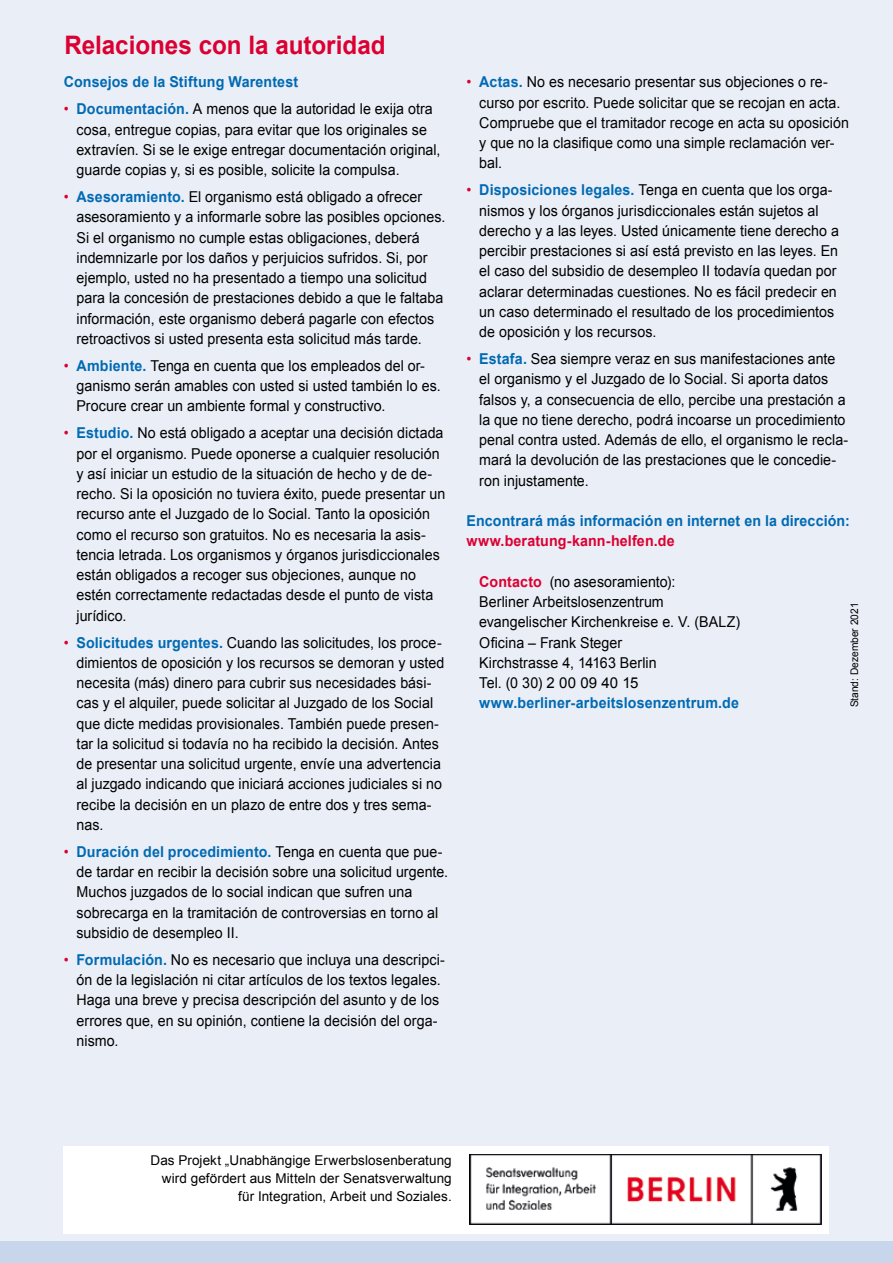
<style>
.page{position:relative;width:893px;height:1263px;background:#eaeef7}
.page>*{position:absolute;margin:0;border:0;box-sizing:border-box;transform-origin:0 0}
.t1{font:700 25.5px "Arial";color:#db0031;scale:.95 1}
.t2{font:15px/20.2px "Arial";letter-spacing:.005em;color:#000;scale:.95 1}
.t3{font:700 15px "Arial";letter-spacing:.01em;color:#006ab3;scale:.95 1}
.t4{font:700 15px "Arial";letter-spacing:.01em;color:#db0031;scale:.95 1}
.t5{font:13.5px/18px "Arial";letter-spacing:.005em;color:#000;text-align:right}
.t6{font:10.5px "Arial";color:#000}
.s1{color:#db0031}
.s2{font-weight:700;color:#006ab3}
.s3{font-weight:700;color:#db0031}
</style>
<div class="page">
<div style="left:0;top:1242px;width:893px;height:21px;background:#c8d6ec"></div>
<div style="left:64px;top:1145px;width:765px;height:88px;background:#fff"></div>
<img style="left:470px;top:1154px;width:351px;height:71px">
<h1 class="t1" style="left:65px;top:28px;width:340px">Relaciones con la autoridad</h1>
<p class="t3" style="left:64px;top:72px;width:248px">Consejos de la Stiftung Warentest</p>
<p class="t2" style="left:77px;top:99px;width:385px;text-indent:-13px"><span class="s1">•</span> <span class="s2">Documentación.</span> A menos que la autoridad le exija otra cosa, entregue copias, para evitar que los originales se extravíen. Si se le exige entregar documentación original, guarde copias y, si es posible, solicite la compulsa.</p>
<p class="t2" style="left:77px;top:187px;width:390px;text-indent:-13px"><span class="s1">•</span> <span class="s2">Asesoramiento.</span> El organismo está obligado a ofrecer asesoramiento y a informarle sobre las posibles opciones.<br>Si el organismo no cumple estas obligaciones, deberá indemnizarle por los daños y perjuicios sufridos. Si, por ejemplo, usted no ha presentado a tiempo una solicitud para la concesión de prestaciones debido a que le faltaba información, este organismo deberá pagarle con efectos retroactivos si usted presenta esta solicitud más tarde.</p>
<p class="t2" style="left:77px;top:356px;width:385px;text-indent:-13px"><span class="s1">•</span> <span class="s2">Ambiente.</span> Tenga en cuenta que los empleados del or&shy;ganismo serán amables con usted si usted también lo es.<br>Procure crear un ambiente formal y constructivo.</p>
<p class="t2" style="left:77px;top:423px;width:390px;text-indent:-13px"><span class="s1">•</span> <span class="s2">Estudio.</span> No está obligado a aceptar una decisión dictada por el organismo. Puede oponerse a cualquier resolución y así iniciar un estudio de la situación de hecho y de de&shy;recho. Si la oposición no tuviera éxito, puede presentar un recurso ante el Juzgado de lo Social. Tanto la oposición como el recurso son gratuitos. No es necesaria la asis&shy;tencia letrada. Los organismos y órganos jurisdiccionales están obligados a recoger sus objeciones, aunque no estén correctamente redactadas desde el punto de vista jurídico.</p>
<p class="t2" style="left:77px;top:632px;width:389px;text-indent:-13px"><span class="s1">•</span> <span class="s2">Solicitudes urgentes.</span> Cuando las solicitudes, los proce&shy;dimientos de oposición y los recursos se demoran y usted necesita (más) dinero para cubrir sus necesidades bási&shy;cas y el alquiler, puede solicitar al Juzgado de los Social que dicte medidas provisionales. También puede presen&shy;tar la solicitud si todavía no ha recibido la decisión. Antes de presentar una solicitud urgente, envíe una advertencia al juzgado indicando que iniciará acciones judiciales si no recibe la decisión en un plazo de entre dos y tres sema&shy;nas.</p>
<p class="t2" style="left:77px;top:842px;width:393px;text-indent:-13px"><span class="s1">•</span> <span class="s2">Duración del procedimiento.</span> Tenga en cuenta que pue&shy;de tardar en recibir la decisión sobre una solicitud urgente.<br>Muchos juzgados de lo social indican que sufren una sobrecarga en la tramitación de controversias en torno al subsidio de desempleo II.</p>
<p class="t2" style="left:77px;top:950px;width:389px;text-indent:-13px"><span class="s1">•</span> <span class="s2">Formulación.</span> No es necesario que incluya una descripci&shy;ón de la legislación ni citar artículos de los textos legales.<br>Haga una breve y precisa descripción del asunto y de los errores que, en su opinión, contiene la decisión del orga&shy;nismo.</p>
<p class="t2" style="left:479px;top:72px;width:391px;text-indent:-13px"><span class="s1">•</span> <span class="s2">Actas.</span> No es necesario presentar sus objeciones o re&shy;curso por escrito. Puede solicitar que se recojan en acta.<br>Compruebe que el tramitador recoge en acta su oposición y que no la clasifique como una simple reclamación ver&shy;bal.</p>
<p class="t2" style="left:479px;top:180px;width:380px;text-indent:-13px"><span class="s1">•</span> <span class="s2">Disposiciones legales.</span> Tenga en cuenta que los orga&shy;nismos y los órganos jurisdiccionales están sujetos al derecho y a las leyes. Usted únicamente tiene derecho a percibir prestaciones si así está previsto en las leyes. En el caso del subsidio de desempleo II todavía quedan por aclarar determinadas cuestiones. No es fácil predecir en un caso determinado el resultado de los procedimientos de oposición y los recursos.</p>
<p class="t2" style="left:479px;top:349px;width:390px;text-indent:-13px"><span class="s1">•</span> <span class="s2">Estafa.</span> Sea siempre veraz en sus manifestaciones ante el organismo y el Juzgado de lo Social. Si aporta datos falsos y, a consecuencia de ello, percibe una prestación a la que no tiene derecho, podrá incoarse un procedimiento penal contra usted. Además de ello, el organismo le recla&shy;mará la devolución de las prestaciones que le concedie&shy;ron injustamente.</p>
<p class="t3" style="left:466px;top:511px;width:405px">Encontrará más información en internet en la dirección:</p>
<p class="t4" style="left:466px;top:531px;width:221px">www.beratung-kann-helfen.de</p>
<p class="t2" style="left:479px;top:572px;width:276px"><span class="s3">Contacto</span> (no asesoramiento):<br>Berliner Arbeitslosenzentrum evangelischer Kirchenkreise e. V. (BALZ)<br>Oficina – Frank Steger<br>Kirchstrasse 4, 14163 Berlin<br>Tel. (0 30) 2 00 09 40 15</p>
<p class="t3" style="left:479px;top:693px;width:275px">www.berliner-arbeitslosenzentrum.de</p>
<p class="t6" style="left:847px;top:707px;width:106px;rotate:-90deg">Stand: Dezember 2021</p>
<p class="t5" style="left:150px;top:1152px;width:303px">Das Projekt „Unabhängige Erwerbslosenberatung wird gefördert aus Mitteln der Senatsverwaltung für Integration, Arbeit und Soziales.</p>
</div>
